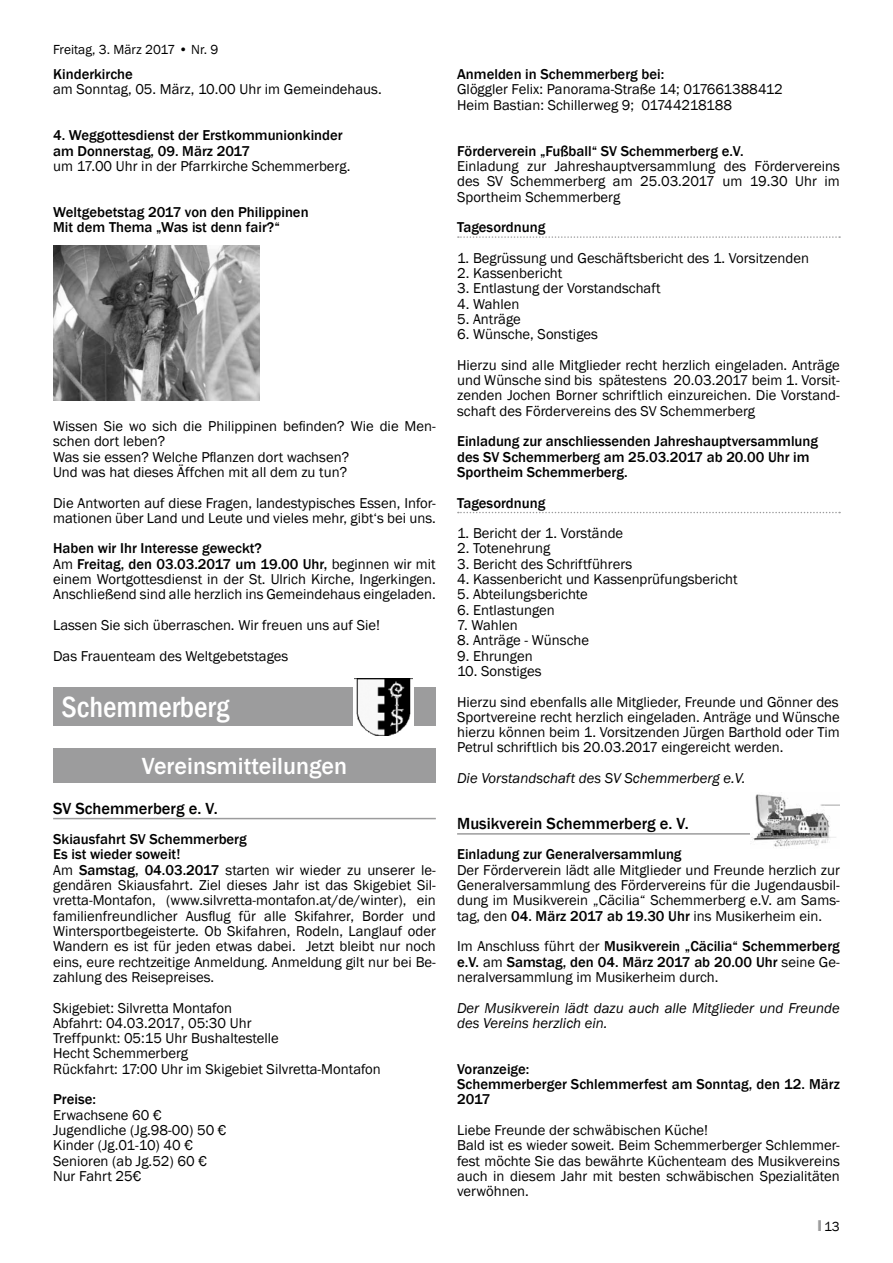
<style>
.page{position:relative;width:893px;height:1263px;background:#fff}
.page>*{position:absolute;margin:0;border:0;box-sizing:border-box;transform-origin:0 0}
.t1{font:500 condensed 30px "Franklin Gothic";color:#fff}
.t2{font:500 24px "Franklin Gothic";color:#fff}
.t3{font:500 16.5px "Franklin Gothic";color:#000}
.t4{font:14.7px/15.3px "Franklin Gothic";color:#000}
.t5{font:500 14.7px/15.3px "Franklin Gothic";color:#000}
.t6{font:italic 14.7px/15.3px "Franklin Gothic";color:#000}
.t7{font:13.5px "Franklin Gothic";color:#000}
.s1{font-weight:500}
.s2{font-weight:400}
.s3{font-family:"Impact";color:#9c9c9d}
</style>
<div class="page">
<svg style="left:458px;top:236px;width:382px;height:2px"></svg>
<svg style="left:458px;top:512px;width:382px;height:1px"></svg>
<hr style="left:457px;top:833px;width:383px;height:2px;background:#9c9c9d">
<img style="left:750px;top:794px;width:90px;height:53px">
<hr style="left:53px;top:818px;width:383px;height:1px;background:#9c9c9d">
<img style="left:53px;top:246px;width:206px;height:154px">
<div style="left:53px;top:687px;width:383px;height:39px;background:#9c9c9d"></div>
<div style="left:354px;top:674px;width:60px;height:63px;background:#fff"></div>
<img style="left:355px;top:678px;width:57px;height:57px">
<div style="left:53px;top:749px;width:383px;height:34px;background:#9c9c9d"></div>
<p class="t7" style="left:53px;top:41px;width:167px">Freitag, 3. März 2017 • Nr. 9</p>
<p class="t5" style="left:53px;top:67px;width:81px">Kinderkirche</p>
<p class="t4" style="left:53px;top:82px;width:330px">am Sonntag, 05. März, 10.00 Uhr im Gemeindehaus.</p>
<p class="t5" style="left:53px;top:128px;width:291px">4. Weggottesdienst der Erstkommunionkinder am Donnerstag, 09. März 2017</p>
<p class="t4" style="left:53px;top:159px;width:299px">um 17.00 Uhr in der Pfarrkirche Schemmerberg.</p>
<p class="t5" style="left:53px;top:204px;width:257px">Weltgebetstag 2017 von den Philippinen<br>Mit dem Thema „Was ist denn fair?“</p>
<p class="t4" style="left:53px;top:419px;width:384px">Wissen Sie wo sich die Philippinen befinden? Wie die Men&shy;schen dort leben?<br>Was sie essen? Welche Pflanzen dort wachsen?<br>Und was hat dieses Äffchen mit all dem zu tun?</p>
<p class="t4" style="left:53px;top:495px;width:384px">Die Antworten auf diese Fragen, landestypisches Essen, Infor&shy;mationen über Land und Leute und vieles mehr, gibt‘s bei uns.</p>
<p class="t4" style="left:53px;top:541px;width:384px"><span class="s1">Haben wir Ihr Interesse geweckt?<br></span>Am <span class="s1">Freitag, den 03.03.2017 um 19.00 Uhr,</span> beginnen wir mit einem Wortgottesdienst in der St. Ulrich Kirche, Ingerkingen.<br>Anschließend sind alle herzlich ins Gemeindehaus eingeladen.</p>
<p class="t4" style="left:53px;top:610px;width:328px;line-height:30.6px">Lassen Sie sich überraschen. Wir freuen uns auf Sie!<br>Das Frauenteam des Weltgebetstages</p>
<h1 class="t1" style="left:62px;top:687px;width:169px">Schemmerberg</h1>
<h2 class="t2" style="left:142px;top:751px;width:207px">Vereinsmitteilungen</h2>
<p class="t3" style="left:53px;top:798px;width:166px">SV Schemmerberg e. V.</p>
<p class="t4" style="left:53px;top:832px;width:384px"><span class="s1">Skiausfahrt SV Schemmerberg<br>Es ist wieder soweit!<br></span>Am <span class="s1">Samstag, 04.03.2017</span> starten wir wieder zu unserer le&shy;gendären Skiausfahrt. Ziel dieses Jahr ist das Skigebiet Sil&shy;vretta-Montafon, (www.silvretta-montafon.at/de/winter), ein familienfreundlicher Ausflug für alle Skifahrer, Border und Wintersportbegeisterte. Ob Skifahren, Rodeln, Langlauf oder Wandern es ist für jeden etwas dabei. Jetzt bleibt nur noch eins, eure rechtzeitige Anmeldung. Anmeldung gilt nur bei Be&shy;zahlung des Reisepreises.</p>
<p class="t4" style="left:53px;top:1000px;width:329px">Skigebiet: Silvretta Montafon<br>Abfahrt: 04.03.2017, 05:30 Uhr<br>Treffpunkt: 05:15 Uhr Bushaltestelle<br>Hecht Schemmerberg<br>Rückfahrt: 17:00 Uhr im Skigebiet Silvretta-Montafon</p>
<p class="t5" style="left:53px;top:1092px;width:44px">Preise:</p>
<p class="t4" style="left:53px;top:1107px;width:175px">Erwachsene 60 €<br>Jugendliche (Jg.98-00) 50 €<br>Kinder (Jg.01-10) 40 €<br>Senioren (ab Jg.52) 60 €<br>Nur Fahrt 25€</p>
<p class="t5" style="left:457px;top:67px;width:209px">Anmelden in Schemmerberg bei:</p>
<p class="t4" style="left:457px;top:82px;width:327px">Glöggler Felix: Panorama-Straße 14; 017661388412<br>Heim Bastian: Schillerweg 9; 01744218188</p>
<p class="t5" style="left:457px;top:143px;width:288px">Förderverein „Fußball“ SV Schemmerberg e.V.</p>
<p class="t4" style="left:457px;top:159px;width:384px;text-align:justify">Einladung zur Jahreshauptversammlung des Fördervereins des SV Schemmerberg am 25.03.2017 um 19.30 Uhr im Sportheim Schemmerberg</p>
<p class="t5" style="left:457px;top:220px;width:90px">Tagesordnung</p>
<p class="t4" style="left:457px;top:250px;width:353px">1. Begrüssung und Geschäftsbericht des 1. Vorsitzenden</p>
<p class="t4" style="left:457px;top:266px;width:107px">2. Kassenbericht</p>
<p class="t4" style="left:457px;top:281px;width:205px">3. Entlastung der Vorstandschaft</p>
<p class="t4" style="left:457px;top:296px;width:64px">4. Wahlen</p>
<p class="t4" style="left:457px;top:312px;width:65px">5. Anträge</p>
<p class="t4" style="left:457px;top:319px;width:384px;line-height:30.6px">6. Wünsche, Sonstiges<br>Hierzu sind alle Mitglieder recht herzlich eingeladen. Anträge</p>
<p class="t4" style="left:457px;top:373px;width:384px;text-align:justify">und Wünsche sind bis spätestens 20.03.2017 beim 1. Vorsit&shy;zenden Jochen Borner schriftlich einzureichen. Die Vorstand&shy;schaft des Fördervereins des SV Schemmerberg</p>
<p class="t5" style="left:457px;top:434px;width:362px">Einladung zur anschliessenden Jahreshauptversammlung des SV Schemmerberg am 25.03.2017 ab 20.00 Uhr im<br>Sportheim Schemmerberg.</p>
<p class="t5" style="left:457px;top:495px;width:90px">Tagesordnung</p>
<p class="t4" style="left:457px;top:526px;width:168px">1. Bericht der 1. Vorstände</p>
<p class="t4" style="left:457px;top:541px;width:95px">2. Totenehrung</p>
<p class="t4" style="left:457px;top:556px;width:177px">3. Bericht des Schriftführers</p>
<p class="t4" style="left:457px;top:572px;width:282px">4. Kassenbericht und Kassenprüfungsbericht</p>
<p class="t4" style="left:457px;top:587px;width:132px">5. Abteilungsberichte</p>
<p class="t4" style="left:457px;top:602px;width:99px">6. Entlastungen</p>
<p class="t4" style="left:457px;top:618px;width:62px">7. Wahlen</p>
<p class="t4" style="left:457px;top:633px;width:134px">8. Anträge - Wünsche</p>
<p class="t4" style="left:457px;top:648px;width:77px">9. Ehrungen</p>
<p class="t4" style="left:457px;top:656px;width:383px;line-height:30.6px">10. Sonstiges<br>Hierzu sind ebenfalls alle Mitglieder, Freunde und Gönner des</p>
<p class="t4" style="left:457px;top:710px;width:384px;text-align:justify">Sportvereine recht herzlich eingeladen. Anträge und Wünsche hierzu können beim 1. Vorsitzenden Jürgen Barthold oder Tim Petrul schriftlich bis 20.03.2017 eingereicht werden.</p>
<p class="t6" style="left:457px;top:771px;width:290px">Die Vorstandschaft des SV Schemmerberg e.V.</p>
<p class="t3" style="left:457px;top:813px;width:233px">Musikverein Schemmerberg e. V.</p>
<p class="t5" style="left:457px;top:847px;width:226px">Einladung zur Generalversammlung</p>
<p class="t4" style="left:457px;top:862px;width:384px;text-align:justify">Der Förderverein lädt alle Mitglieder und Freunde herzlich zur Generalversammlung des Fördervereins für die Jugendausbil&shy;dung im Musikverein „Cäcilia“ Schemmerberg e.V. am Sams&shy;tag, den <span class="s1">04. März 2017 ab 19.30 Uhr</span> ins Musikerheim ein.</p>
<p class="t5" style="left:457px;top:939px;width:384px;text-align:justify"><span class="s2">Im Anschluss führt der</span> Musikverein „Cäcilia“ Schemmerberg e.V. <span class="s2">am</span> Samstag, den 04. März 2017 ab 20.00 Uhr <span class="s2">seine Ge&shy;neralversammlung im Musikerheim durch.</span></p>
<p class="t6" style="left:457px;top:1000px;width:384px">Der Musikverein lädt dazu auch alle Mitglieder und Freunde des Vereins herzlich ein.</p>
<p class="t5" style="left:457px;top:1061px;width:384px">Voranzeige:<br>Schemmerberger Schlemmerfest am Sonntag, den 12. März<br>2017</p>
<p class="t4" style="left:457px;top:1123px;width:384px">Liebe Freunde der schwäbischen Küche!<br>Bald ist es wieder soweit. Beim Schemmerberger Schlemmer&shy;fest möchte Sie das bewährte Küchenteam des Musikvereins auch in diesem Jahr mit besten schwäbischen Spezialitäten verwöhnen.</p>
<p class="t7" style="left:818px;top:1218px;width:23px"><span class="s3">I</span> 13</p>
</div>
